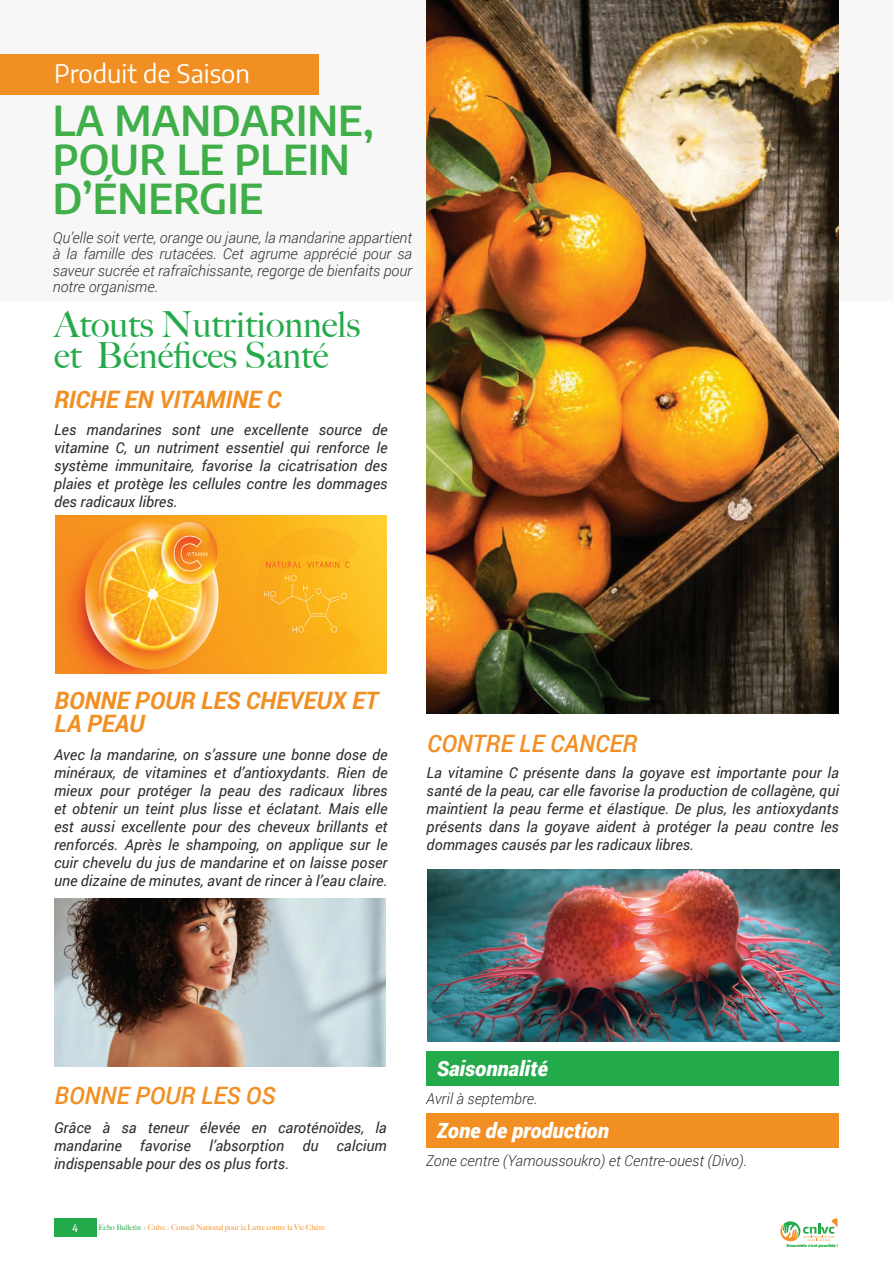
<style>
.page{position:relative;width:893px;height:1263px;background:#fff}
.page>*{position:absolute;margin:0;border:0;box-sizing:border-box;transform-origin:0 0}
.t1{font:600 40.5px/39px "Encode Sans";color:#40ae49}
.t2{font:500 36px/31.5px "Big Caslon";color:#23aa4a}
.t3{font:25.5px "Encode Sans";color:#fff}
.t4{font:italic 700 24px/22.5px "Roboto";color:#f28f23}
.t5{font:italic 500 24px "Roboto";color:#f28f23}
.t6{font:italic 900 21px "Roboto";color:#fff}
.t7{font:italic 15px/18px "Roboto";color:#312e32;text-align:justify}
.t8{font:italic 300 15px/16.5px "Roboto";color:#312e32;text-align:justify}
.t9{font:500 10.5px "Encode Sans Compressed";color:#fff}
.t10{font:500 7.5px "Big Caslon";color:#f28f23}
.t11{font:900 3.9px "Montserrat";color:#23aa4a}
.s1{color:#23aa4a}
</style>
<div class="page">
<div style="left:54px;top:1218px;width:42px;height:19px;background:#23aa4a"></div>
<svg style="left:780px;top:1218px;width:57px;height:24px"></svg>
<div style="left:426px;top:1051px;width:413px;height:35px;background:#23aa4a"></div>
<div style="left:426px;top:1113px;width:413px;height:34px;background:#f28f23"></div>
<div style="left:0;top:0;width:893px;height:301px;background:#f7f7f8"></div>
<div style="left:0;top:54px;width:319px;height:40px;background:#f28f23"></div>
<img style="left:427px;top:0;width:412px;height:713px">
<img style="left:427px;top:870px;width:412px;height:172px">
<img style="left:55px;top:516px;width:332px;height:158px">
<img style="left:54px;top:898px;width:331px;height:168px">
<h3 class="t3" style="left:54px;top:56px;width:197px">Produit de Saison</h3>
<h1 class="t1" style="left:53px;top:99px;width:322px">LA MANDARINE,<br>POUR LE PLEIN<br>D’ÉNERGIE</h1>
<p class="t8" style="left:53px;top:228px;width:361px">Qu’elle soit verte, orange ou jaune, la mandarine appartient à la famille des rutacées. Cet agrume apprécié pour sa saveur sucrée et rafraîchissante, regorge de bienfaits pour notre organisme.</p>
<h2 class="t2" style="left:54px;top:307px;width:308px">Atouts Nutritionnels et Bénéfices Santé</h2>
<h3 class="t4" style="left:54px;top:387px;width:229px">RICHE EN VITAMINE C</h3>
<p class="t7" style="left:54px;top:420px;width:335px">Les mandarines sont une excellente source de vitamine C, un nutriment essentiel qui renforce le système immunitaire, favorise la cicatrisation des plaies et protège les cellules contre les dommages des radicaux libres.</p>
<h3 class="t4" style="left:55px;top:688px;width:325px">BONNE POUR LES CHEVEUX ET<br>LA PEAU</h3>
<p class="t7" style="left:54px;top:745px;width:335px">Avec la mandarine, on s’assure une bonne dose de minéraux, de vitamines et d’antioxydants. Rien de mieux pour protéger la peau des radicaux libres et obtenir un teint plus lisse et éclatant. Mais elle est aussi excellente pour des cheveux brillants et renforcés. Après le shampoing, on applique sur le cuir chevelu du jus de mandarine et on laisse poser une dizaine de minutes, avant de rincer à l’eau claire.</p>
<h3 class="t5" style="left:427px;top:726px;width:212px">CONTRE LE CANCER</h3>
<p class="t7" style="left:427px;top:763px;width:414px">La vitamine C présente dans la goyave est importante pour la santé de la peau, car elle favorise la production de collagène, qui maintient la peau ferme et élastique. De plus, les antioxydants présents dans la goyave aident à protéger la peau contre les dommages causés par les radicaux libres.</p>
<h3 class="t5" style="left:55px;top:1078px;width:222px">BONNE POUR LES OS</h3>
<p class="t7" style="left:54px;top:1118px;width:334px">Grâce à sa teneur élevée en caroténoïdes, la mandarine favorise l’absorption du calcium indispensable pour des os plus forts.</p>
<p class="t9" style="left:72px;top:1221px;width:7px">4</p>
<p class="t10" style="left:98px;top:1221px;width:228px"><span class="s1">Echo Bulletin :</span> Cnlvc : Conseil National pour la Lutte contre la Vie Chère</p>
<h3 class="t6" style="left:437px;top:1054px;width:112px">Saisonnalité</h3>
<p class="t8" style="left:426px;top:1090px;width:113px">Avril à septembre.</p>
<h3 class="t6" style="left:437px;top:1116px;width:173px">Zone de production</h3>
<p class="t8" style="left:426px;top:1152px;width:322px">Zone centre (Yamoussoukro) et Centre-ouest (Divo).</p>
<p class="t11" style="left:787px;top:1243px;width:53px">Ensemble c’est possible !</p>
</div>
